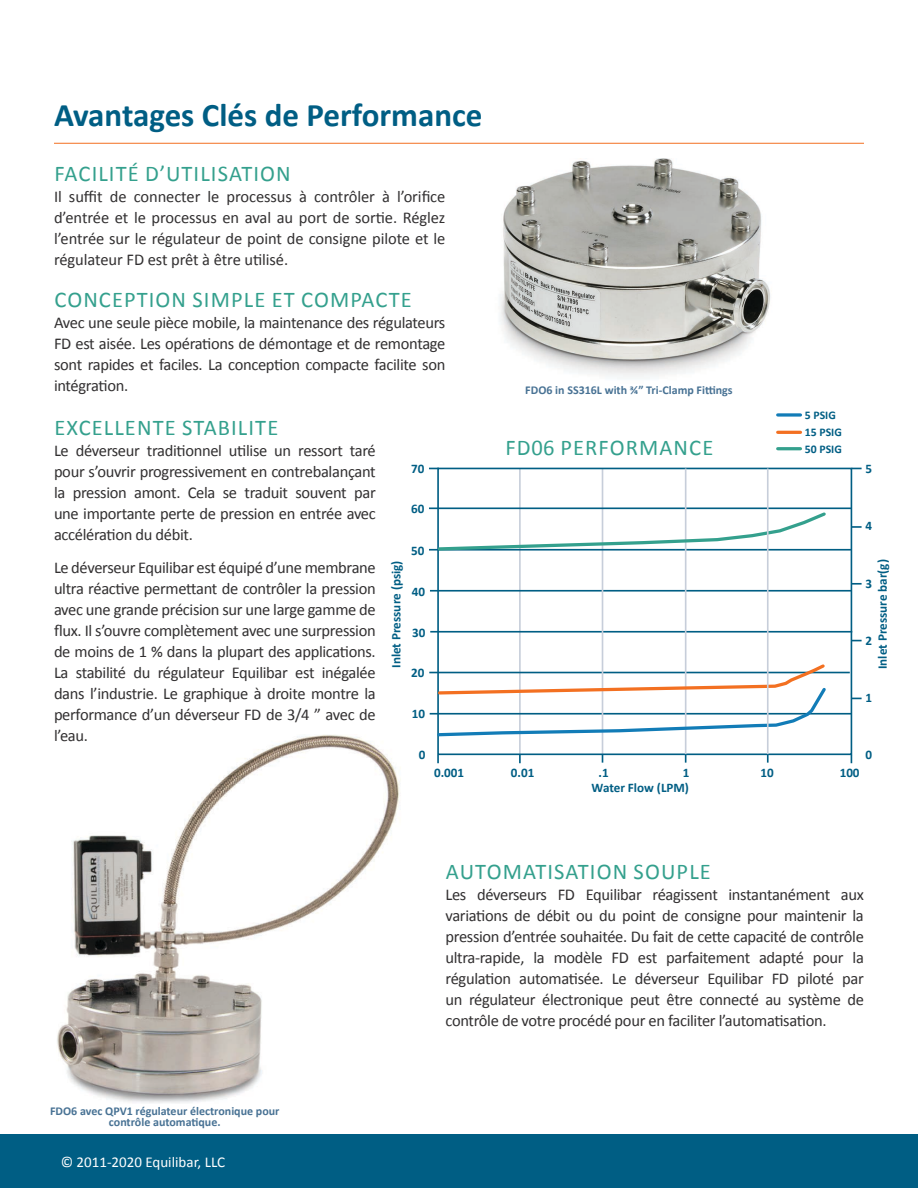
<style>
.page{position:relative;width:918px;height:1188px;background:#fff}
.page>*{position:absolute;margin:0;border:0;box-sizing:border-box;transform-origin:0 0}
.t1{font:700 33px "Calibri";color:#005e84}
.t2{font:22.5px "Calibri";letter-spacing:.05em;color:#34a08d}
.t3{font:16.5px/21px "Calibri";letter-spacing:-.02em;color:#323031;text-align:justify}
.t4{font:15px "Calibri";color:#fff}
.t5{font:700 13.05px "Calibri";color:#005e84}
.t6{font:700 12px/10.5px "Calibri";color:#487294;text-align:center}
.t7{font:700 11.7px/17px "Calibri";color:#005e84}
</style>
<div class="page">
<div style="left:0;top:1134px;width:918px;height:54px;background:#005e84"></div>
<svg style="left:852px;top:526px;width:10px;height:2px"></svg>
<svg style="left:852px;top:583px;width:10px;height:2px"></svg>
<hr style="left:519px;top:469px;width:2px;height:285px;background:#c7ceda">
<hr style="left:430px;top:590px;width:422px;height:2px;background:#005e84">
<hr style="left:429px;top:672px;width:421px;height:1px;background:#005e84">
<hr style="left:430px;top:631px;width:422px;height:2px;background:#005e84">
<hr style="left:430px;top:713px;width:422px;height:2px;background:#005e84">
<svg style="left:519px;top:755px;width:2px;height:8px"></svg>
<hr style="left:602px;top:468px;width:1px;height:286px;background:#c7ceda">
<hr style="left:429px;top:549px;width:422px;height:2px;background:#005e84">
<div style="left:437px;top:468px;width:415px;height:287px;border:2px solid #005e84"></div>
<hr style="left:429px;top:507px;width:422px;height:2px;background:#005e84">
<svg style="left:778px;top:413px;width:22px;height:4px"></svg>
<hr style="left:778px;top:431px;width:22px;height:3px;background:#f37021">
<hr style="left:778px;top:447px;width:22px;height:3px;background:#34a08d">
<hr style="left:685px;top:468px;width:1px;height:286px;background:#c7ceda">
<svg style="left:437px;top:755px;width:2px;height:8px"></svg>
<svg style="left:436px;top:662px;width:393px;height:76px"></svg>
<svg style="left:436px;top:510px;width:392px;height:42px"></svg>
<hr style="left:767px;top:468px;width:2px;height:286px;background:#c7ceda">
<svg style="left:767px;top:754px;width:2px;height:9px"></svg>
<img style="left:57px;top:735px;width:344px;height:368px">
<img style="left:500px;top:158px;width:271px;height:219px">
<hr style="left:54px;top:143px;width:810px;height:1px;background:#f37021">
<h1 class="t1" style="left:54px;top:94px;width:430px">Avantages Clés de Performance</h1>
<h2 class="t2" style="left:54px;top:160px;width:238px">FACILITÉ D’UTILISATION</h2>
<p class="t3" style="left:54px;top:186px;width:393px">Il suffit de connecter le processus à contrôler à l’orifice d’entrée et le processus en aval au port de sortie. Réglez l’entrée sur le régulateur de point de consigne pilote et le régulateur FD est prêt à être utilisé.</p>
<h2 class="t2" style="left:54px;top:285px;width:359px">CONCEPTION SIMPLE ET COMPACTE</h2>
<p class="t3" style="left:54px;top:312px;width:393px">Avec une seule pièce mobile, la maintenance des régulateurs FD est aisée. Les opérations de démontage et de remontage sont rapides et faciles. La conception compacte facilite son intégration.</p>
<h2 class="t2" style="left:54px;top:413px;width:225px">EXCELLENTE STABILITE</h2>
<p class="t3" style="left:54px;top:440px;width:323px">Le déverseur traditionnel utilise un ressort taré pour s’ouvrir progressivement en contrebalançant la pression amont. Cela se traduit souvent par une importante perte de pression en entrée avec accélération du débit.</p>
<p class="t3" style="left:54px;top:557px;width:323px">Le déverseur Equilibar est équipé d’une membrane ultra réactive permettant de contrôler la pression avec une grande précision sur une large gamme de flux. Il s’ouvre complètement avec une surpression de moins de 1 % dans la plupart des applications.<br>La stabilité du régulateur Equilibar est inégalée dans l’industrie. Le graphique à droite montre la performance d’un déverseur FD de 3/4 ” avec de l’eau.</p>
<p class="t5" style="left:411px;top:461px;width:15px">70</p>
<p class="t5" style="left:411px;top:500px;width:15px">60</p>
<p class="t5" style="left:411px;top:542px;width:15px">50</p>
<p class="t5" style="left:412px;top:583px;width:15px">40</p>
<p class="t5" style="left:388px;top:668px;width:109px;rotate:-90deg">Inlet Pressure (psig)</p>
<p class="t5" style="left:412px;top:624px;width:15px">30</p>
<p class="t5" style="left:411px;top:664px;width:15px">20</p>
<p class="t5" style="left:412px;top:706px;width:15px">10</p>
<p class="t5" style="left:419px;top:746px;width:8px">0</p>
<p class="t6" style="left:525px;top:384px;width:209px">FDO6 in SS316L with ¾” Tri-Clamp Fittings</p>
<h2 class="t2" style="left:506px;top:433px;width:209px">FD06 PERFORMANCE</h2>
<p class="t7" style="left:805px;top:406px;width:38px">5 PSIG<br>15 PSIG<br>50 PSIG</p>
<p class="t5" style="left:866px;top:461px;width:8px">5</p>
<p class="t5" style="left:866px;top:518px;width:8px">4</p>
<p class="t5" style="left:874px;top:669px;width:111px;rotate:-90deg">Inlet Pressure bar(g)</p>
<p class="t5" style="left:866px;top:575px;width:8px">3</p>
<p class="t5" style="left:866px;top:632px;width:8px">2</p>
<p class="t5" style="left:866px;top:689px;width:8px">1</p>
<p class="t5" style="left:866px;top:747px;width:8px">0</p>
<p class="t5" style="left:434px;top:765px;width:32px">0.001</p>
<p class="t5" style="left:511px;top:765px;width:25px">0.01</p>
<p class="t5" style="left:599px;top:765px;width:12px">.1</p>
<p class="t5" style="left:683px;top:765px;width:8px">1</p>
<p class="t5" style="left:761px;top:765px;width:15px">10</p>
<p class="t5" style="left:840px;top:765px;width:21px">100</p>
<p class="t5" style="left:592px;top:780px;width:99px">Water Flow (LPM)</p>
<p class="t6" style="left:50px;top:1106px;width:231px">FDO6 avec QPV1 régulateur électronique pour contrôle automatique.</p>
<p class="t4" style="left:61px;top:1152px;width:166px">© 2011-2020 Equilibar, LLC</p>
<h2 class="t2" style="left:446px;top:857px;width:266px">AUTOMATISATION SOUPLE</h2>
<p class="t3" style="left:446px;top:884px;width:420px">Les déverseurs FD Equilibar réagissent instantanément aux variations de débit ou du point de consigne pour maintenir la pression d’entrée souhaitée. Du fait de cette capacité de contrôle ultra-rapide, la modèle FD est parfaitement adapté pour la régulation automatisée. Le déverseur Equilibar FD piloté par un régulateur électronique peut être connecté au système de contrôle de votre procédé pour en faciliter l’automatisation.</p>
</div>
